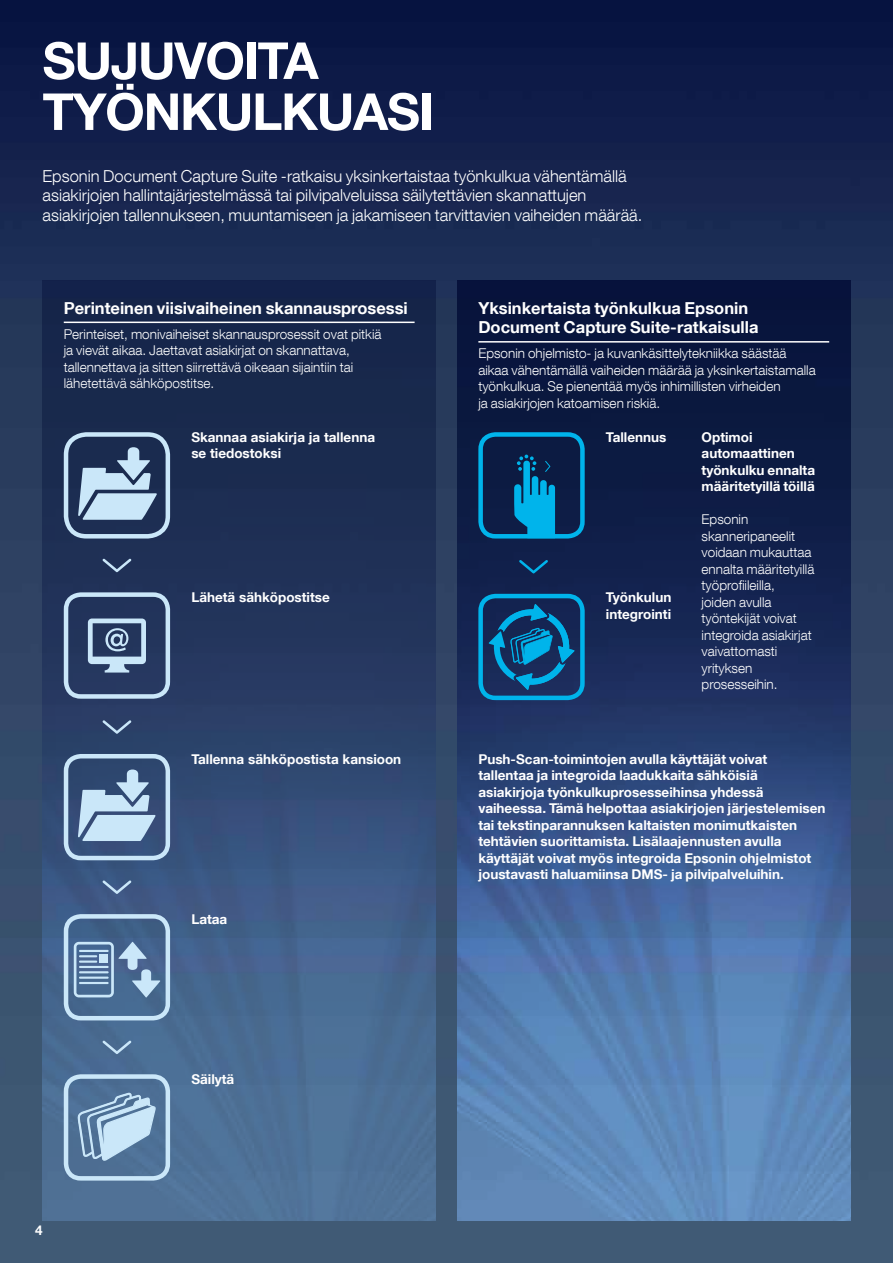
<style>
.page{position:relative;width:893px;height:1263px;background:#fff}
.page>*{position:absolute;margin:0;border:0;box-sizing:border-box;transform-origin:0 0}
.t1{font:700 51px/51px "Helvetica Neue LT Com";letter-spacing:-.025em;color:#fff}
.t2{font:300 16.5px/19.5px "Helvetica Neue LT Com";color:#fff}
.t3{font:700 16.5px/19.5px "Helvetica Neue LT Com";color:#fff}
.t4{font:700 13.5px/16.5px "Helvetica Neue LT Com";color:#fff}
.t5{font:300 13.5px/16.5px "Helvetica Neue LT Com";color:#fff}
</style>
<div class="page">
<img style="left:0;top:0;width:893px;height:1263px">
<img style="left:457px;top:281px;width:393px;height:939px">
<img style="left:43px;top:281px;width:393px;height:939px">
<hr style="left:64px;top:322px;width:351px;height:1px;background:#fff">
<hr style="left:478px;top:341px;width:351px;height:2px;background:#fff">
<div style="left:64px;top:432px;width:106px;height:106px;border:4px solid #cae7f9;border-radius:20px"></div>
<svg style="left:78px;top:447px;width:79px;height:73px;background:#829ab3"></svg>
<div style="left:478px;top:432px;width:107px;height:106px;border:4px solid #00b4eb;border-radius:15px"></div>
<svg style="left:514px;top:455px;width:41px;height:83px;background:#047fb0"></svg>
<div style="left:478px;top:594px;width:107px;height:106px;border:4px solid #00b4eb;border-radius:15px"></div>
<svg style="left:489px;top:604px;width:85px;height:86px;background:#105384"></svg>
<svg style="left:519px;top:560px;width:29px;height:13px"></svg>
<svg style="left:102px;top:559px;width:29px;height:13px"></svg>
<div style="left:64px;top:592px;width:106px;height:107px;border:4px solid #cae7f9;border-radius:15px"></div>
<svg style="left:88px;top:618px;width:58px;height:54px;background:#6d84a1"></svg>
<svg style="left:102px;top:720px;width:29px;height:14px"></svg>
<div style="left:64px;top:754px;width:106px;height:106px;border:4px solid #cae7f9;border-radius:15px"></div>
<svg style="left:78px;top:769px;width:77px;height:72px;background:#8ca7c2"></svg>
<svg style="left:102px;top:880px;width:29px;height:14px"></svg>
<div style="left:64px;top:914px;width:106px;height:106px;border:4px solid #cae7f9;border-radius:15px"></div>
<svg style="left:74px;top:942px;width:86px;height:55px;background:#7391b3"></svg>
<svg style="left:102px;top:1040px;width:29px;height:14px"></svg>
<div style="left:64px;top:1074px;width:106px;height:106px;border:4px solid #cae7f9;border-radius:15px"></div>
<svg style="left:77px;top:1093px;width:79px;height:68px;background:#87a7c4"></svg>
<h1 class="t1" style="left:43px;top:34px;width:393px">SUJUVOITA<br>TYÖNKULKUASI</h1>
<p class="t2" style="left:43px;top:166px;width:601px">Epsonin Document Capture Suite -ratkaisu yksinkertaistaa työnkulkua vähentämällä asiakirjojen hallintajärjestelmässä tai pilvipalveluissa säilytettävien skannattujen asiakirjojen tallennukseen, muuntamiseen ja jakamiseen tarvittavien vaiheiden määrää.</p>
<p class="t3" style="left:64px;top:298px;width:345px">Perinteinen viisivaiheinen skannausprosessi</p>
<p class="t5" style="left:64px;top:325px;width:319px">Perinteiset, monivaiheiset skannausprosessit ovat pitkiä ja vievät aikaa. Jaettavat asiakirjat on skannattava, tallennettava ja sitten siirrettävä oikeaan sijaintiin tai lähetettävä sähköpostitse.</p>
<p class="t3" style="left:478px;top:298px;width:282px">Yksinkertaista työnkulkua Epsonin<br>Document Capture Suite-ratkaisulla</p>
<p class="t5" style="left:478px;top:345px;width:339px">Epsonin ohjelmisto- ja kuvankäsittelytekniikka säästää aikaa vähentämällä vaiheiden määrää ja yksinkertaistamalla työnkulkua. Se pienentää myös inhimillisten virheiden<br>ja asiakirjojen katoamisen riskiä.</p>
<p class="t4" style="left:191px;top:428px;width:185px">Skannaa asiakirja ja tallenna se tiedostoksi</p>
<p class="t4" style="left:606px;top:428px;width:62px">Tallennus</p>
<p class="t4" style="left:702px;top:428px;width:115px">Optimoi automaattinen työnkulku ennalta määritetyillä töillä</p>
<p class="t5" style="left:702px;top:511px;width:114px">Epsonin skanneripaneelit voidaan mukauttaa ennalta määritetyillä työprofiileilla,<br>joiden avulla työntekijät voivat integroida asiakirjat vaivattomasti yrityksen prosesseihin.</p>
<p class="t4" style="left:191px;top:588px;width:140px">Lähetä sähköpostitse</p>
<p class="t4" style="left:606px;top:588px;width:67px">Työnkulun integrointi</p>
<p class="t4" style="left:191px;top:750px;width:211px">Tallenna sähköpostista kansioon</p>
<p class="t4" style="left:478px;top:750px;width:349px">Push-Scan-toimintojen avulla käyttäjät voivat tallentaa ja integroida laadukkaita sähköisiä asiakirjoja työnkulkuprosesseihinsa yhdessä vaiheessa. Tämä helpottaa asiakirjojen järjestelemisen tai tekstinparannuksen kaltaisten monimutkaisten tehtävien suorittamista. Lisälaajennusten avulla käyttäjät voivat myös integroida Epsonin ohjelmistot joustavasti haluamiinsa DMS- ja pilvipalveluihin.</p>
<p class="t4" style="left:191px;top:910px;width:38px">Lataa</p>
<p class="t4" style="left:35px;top:1222px;width:9px">4</p>
<p class="t4" style="left:191px;top:1070px;width:44px">Säilytä</p>
</div>
